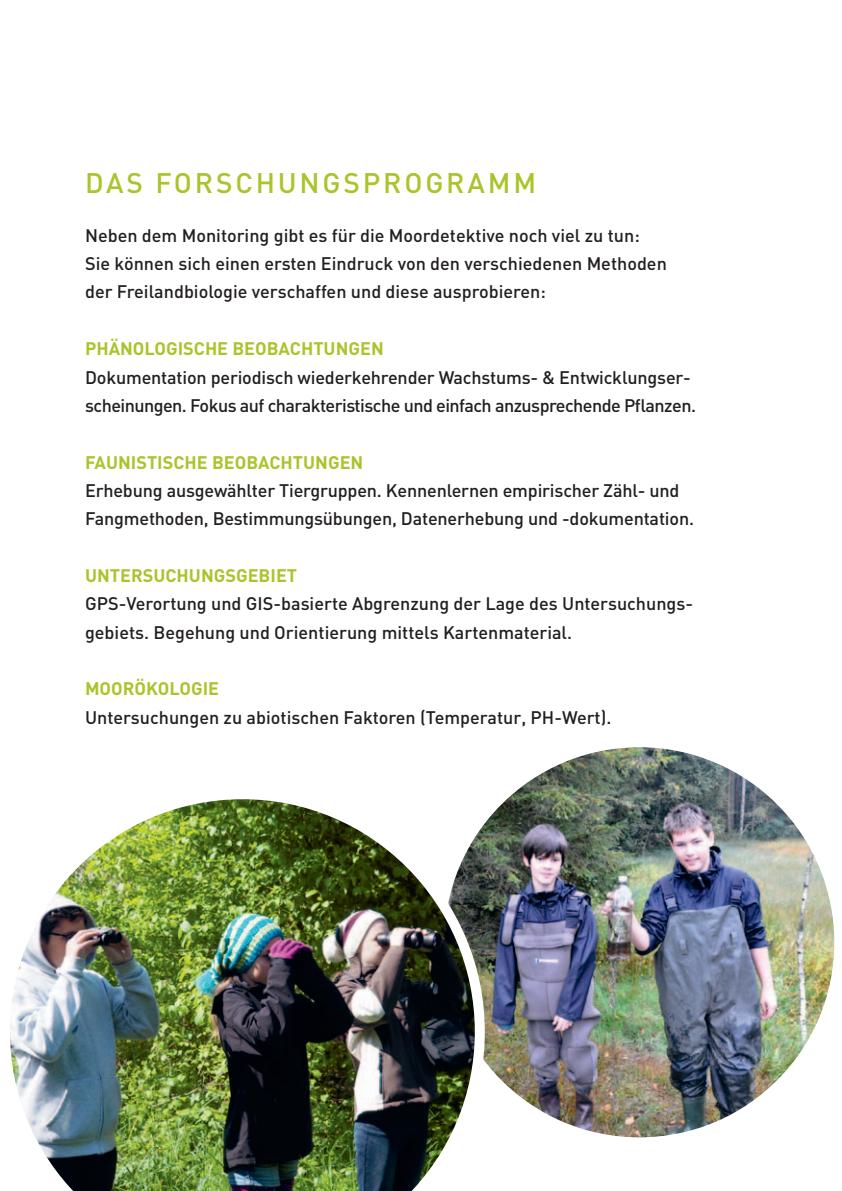
<style>
.page{position:relative;width:842px;height:1191px;background:#fff}
.page>*{position:absolute;margin:0;border:0;box-sizing:border-box;transform-origin:0 0}
.t1{font:500 28px "DIN";letter-spacing:.1em;color:#acc32b}
.t2{font:500 18px/28.4px "DIN";letter-spacing:-.01em;color:#231f20}
.t3{font:500 18px/28.4px "DIN";letter-spacing:-.03em;color:#231f20}
.t4{font:700 18px "DIN";color:#acc32b}
</style>
<div class="page">
<img style="left:485px;top:747px;width:350px;height:391px">
<img style="left:10px;top:799px;width:475px;height:392px">
<h1 class="t1" style="left:85px;top:165px;width:258px">Das Forschungspr</h1>
<h1 class="t1" style="left:404px;top:165px;width:133px">ogramm</h1>
<p class="t2" style="left:85px;top:220px;width:583px">Neben dem Monitoring gibt es für die Moordetektive noch viel zu tun:<br>Sie können sich einen ersten Eindruck von den verschiedenen Methoden der Freilandbiologie verschaffen und diese ausprobieren:</p>
<p class="t4" style="left:85px;top:337px;width:47px">PHÄNOLO</p>
<p class="t4" style="left:166px;top:337px;width:23px">GISCHE</p>
<p class="t4" style="left:232px;top:337px;width:59px">BEOBACHT</p>
<p class="t4" style="left:324px;top:337px;width:48px">UNGEN</p>
<p class="t3" style="left:85px;top:362px;width:612px">Dokumentation periodisch wiederkehrender Wachstums- &amp; Entwicklungser&shy;scheinungen. Fokus auf charakteristische und einfach anzusprechende Pflanzen.</p>
<p class="t4" style="left:85px;top:450px;width:44px">FAUNISTISCHE</p>
<p class="t4" style="left:212px;top:450px;width:59px">BEOBACHT</p>
<p class="t4" style="left:303px;top:450px;width:48px">UNGEN</p>
<p class="t2" style="left:85px;top:475px;width:610px">Erhebung ausgewählter Tiergruppen. Kennenlernen empirischer Zähl- und<br>Fangmethoden, Bestimmungsübungen, Datenerhebung und -dokumentation.</p>
<p class="t4" style="left:85px;top:564px;width:24px">UNTERS</p>
<p class="t4" style="left:153px;top:564px;width:127px">UCHUNGSGEBIET</p>
<p class="t2" style="left:85px;top:589px;width:610px">GPS-Verortung und GIS-basierte Abgrenzung der Lage des U ntersuchungs&shy;gebiets. Begehung und Orientierung mittels Kartenmaterial.</p>
<p class="t4" style="left:85px;top:677px;width:27px">MOOR</p>
<p class="t4" style="left:135px;top:677px;width:24px">ÖKOLO</p>
<p class="t4" style="left:191px;top:677px;width:20px">GIE</p>
<p class="t2" style="left:85px;top:702px;width:528px">U ntersuchungen zu abiotischen Faktoren (Temperatur, PH -Wert).</p>
</div>
